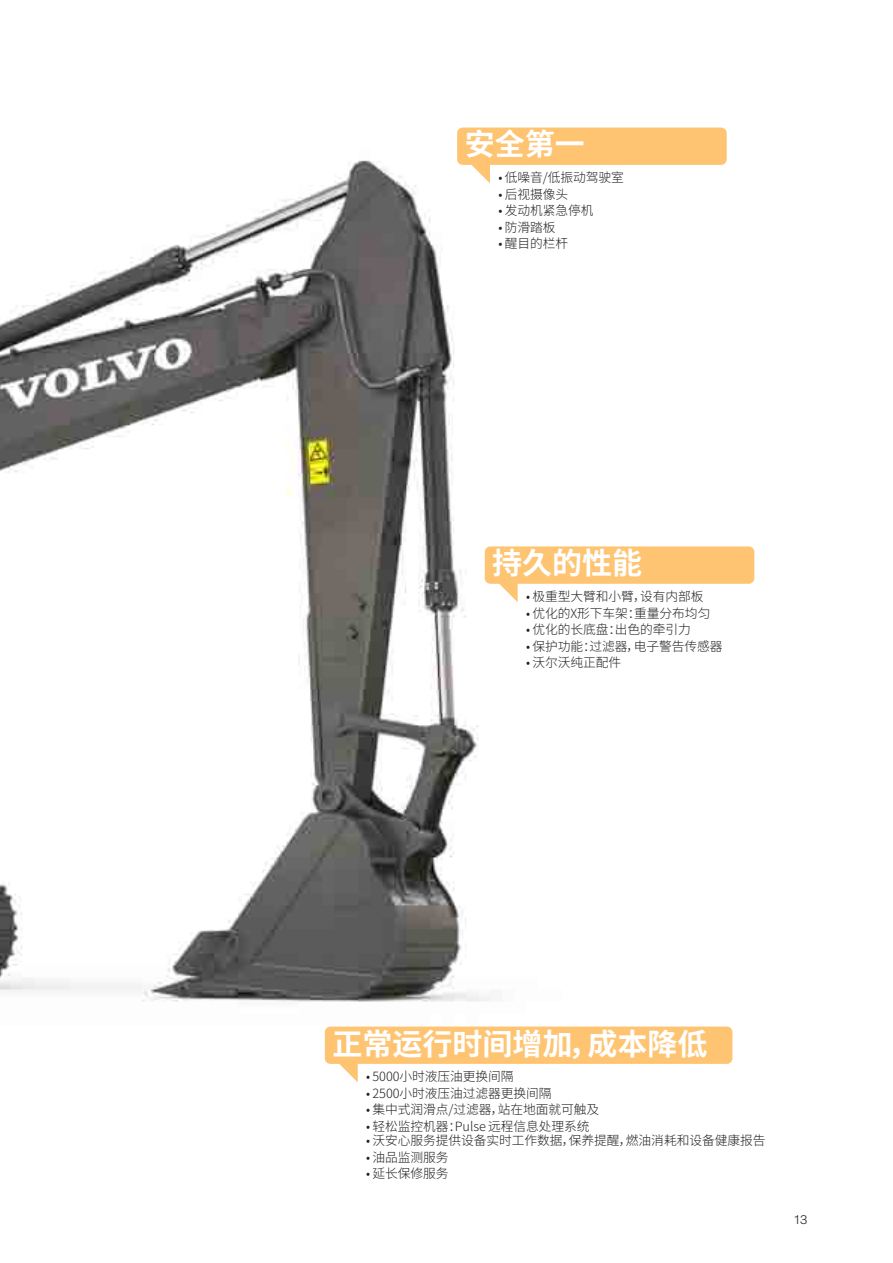
<style>
.page{position:relative;width:893px;height:1263px;background:#fff}
.page>*{position:absolute;margin:0;border:0;box-sizing:border-box;transform-origin:0 0}
.t1{font:700 30px "Source Han Sans CN";color:#fff}
.t2{font:300 12.75px "Source Han Sans CN";letter-spacing:-.005em;color:#231f20}
.t3{font:300 12.75px "Volvo Novum";color:#231f20}
</style>
<div class="page">
<img style="left:0;top:127px;width:581px;height:915px">
<div style="left:325px;top:1026px;width:407px;height:38px;background:#fec472;border-radius:6px"></div>
<svg style="left:338px;top:1063px;width:20px;height:19px"></svg>
<div style="left:485px;top:546px;width:269px;height:38px;background:#fec472;border-radius:6px"></div>
<svg style="left:498px;top:583px;width:20px;height:19px"></svg>
<div style="left:457px;top:128px;width:270px;height:37px;background:#fec472;border-radius:6px"></div>
<svg style="left:470px;top:164px;width:20px;height:19px"></svg>
<h1 class="t1" style="left:465px;top:127px;width:121px">安全第一</h1>
<p class="t2" style="left:498px;top:170px;width:127px">• 低噪音/低振动驾驶室</p>
<p class="t2" style="left:498px;top:187px;width:71px">• 后视摄像头</p>
<p class="t2" style="left:498px;top:203px;width:97px">• 发动机紧急停机</p>
<p class="t2" style="left:498px;top:220px;width:59px">• 防滑踏板</p>
<p class="t2" style="left:498px;top:236px;width:71px">• 醒目的栏杆</p>
<h1 class="t1" style="left:492px;top:546px;width:151px">持久的性能</h1>
<p class="t2" style="left:526px;top:589px;width:179px">• 极重型大臂和小臂，设有内部板</p>
<p class="t2" style="left:526px;top:606px;width:186px">• 优化的X形下车架：重量分布均匀</p>
<p class="t2" style="left:526px;top:622px;width:166px">• 优化的长底盘：出色的牵引力</p>
<p class="t2" style="left:526px;top:639px;width:198px">• 保护功能：过滤器，电子警告传感器</p>
<p class="t2" style="left:526px;top:655px;width:97px">• 沃尔沃纯正配件</p>
<h1 class="t1" style="left:332px;top:1027px;width:377px">正常运行时间增加，成本降低</h1>
<p class="t2" style="left:366px;top:1069px;width:149px">• 5000小时液压油更换间隔</p>
<p class="t2" style="left:366px;top:1086px;width:187px">• 2500小时液压油过滤器更换间隔</p>
<p class="t2" style="left:366px;top:1102px;width:235px">• 集中式润滑点/过滤器，站在地面就可触及</p>
<p class="t2" style="left:366px;top:1119px;width:225px">• 轻松监控机器：Pulse 远程信息处理系统</p>
<p class="t2" style="left:366px;top:1133px;width:401px">• 沃安心服务提供设备实时工作数据，保养提醒，燃油消耗和设备健康报告</p>
<p class="t2" style="left:366px;top:1150px;width:84px">• 油品监测服务</p>
<p class="t2" style="left:366px;top:1166px;width:84px">• 延长保修服务</p>
<p class="t3" style="left:794px;top:1211px;width:15px">13</p>
</div>
